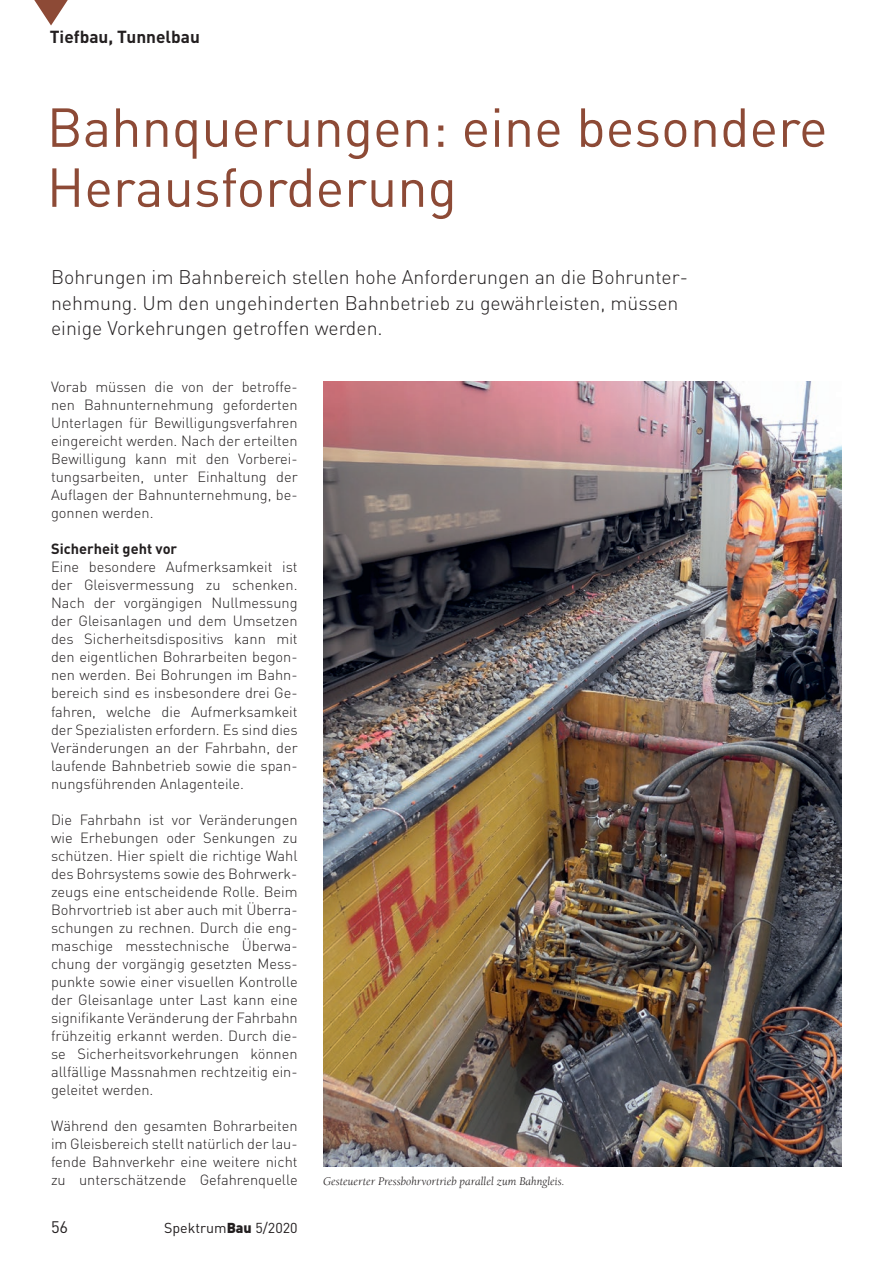
<style>
.page{position:relative;width:893px;height:1263px;background:#fff}
.page>*{position:absolute;margin:0;border:0;box-sizing:border-box;transform-origin:0 0}
.t1{font:54px/60px "DIN";color:#8d4a36}
.t2{font:300 19.5px/25.5px "DIN";color:#231f20}
.t3{font:700 17.25px "DIN";color:#231f20}
.t4{font:16.5px "DIN";color:#231f20}
.t5{font:300 14.7px/18px "DIN";color:#231f20;text-align:justify}
.t6{font:700 14.7px "DIN";color:#231f20}
.t7{font:14.25px "DIN";color:#231f20}
.t8{font:italic 12px "Berkeley";color:#231f20}
.s1{font-weight:900}
</style>
<div class="page">
<svg style="left:34px;top:0;width:34px;height:26px"></svg>
<img style="left:323px;top:382px;width:519px;height:784px">
<p class="t3" style="left:50px;top:25px;width:152px">Tiefbau, Tunnelbau</p>
<h1 class="t1" style="left:47px;top:96px;width:782px">Bahnquerungen: eine besondere<br>Herausforderung</h1>
<h2 class="t2" style="left:51px;top:264px;width:638px">Bohrungen im Bahnbereich stellen hohe Anforderungen an die Bohrunter&shy;nehmung. Um den ungehinderten Bahnbetrieb zu gewährleisten, müssen einige Vorkehrungen getroffen werden.</h2>
<p class="t5" style="left:51px;top:378px;width:248px">Vorab müssen die von der betroffe&shy;nen Bahnunternehmung geforderten Unterlagen für Bewilligungsverfahren eingereicht werden. Nach der erteilten Bewilligung kann mit den Vorberei&shy;tungsarbeiten, unter Einhaltung der Auflagen der Bahnunternehmung, be&shy;gonnen werden.</p>
<p class="t6" style="left:51px;top:539px;width:128px">Sicherheit geht vor</p>
<p class="t5" style="left:51px;top:558px;width:248px">Eine besondere Aufmerksamkeit ist der Gleisvermessung zu schenken.<br>Nach der vorgängigen Nullmessung der Gleisanlagen und dem Umsetzen des Sicherheitsdispositivs kann mit den eigentlichen Bohrarbeiten begon&shy;nen werden. Bei Bohrungen im Bahn&shy;bereich sind es insbesondere drei Ge&shy;fahren, welche die Aufmerksamkeit der Spezialisten erfordern. Es sind dies Veränderungen an der Fahrbahn, der laufende Bahnbetrieb sowie die span&shy;nungsführenden Anlagenteile.</p>
<p class="t5" style="left:51px;top:810px;width:248px">Die Fahrbahn ist vor Veränderungen wie Erhebungen oder Senkungen zu schützen. Hier spielt die richtige Wahl des Bohrsystems sowie des Bohrwerk&shy;zeugs eine entscheidende Rolle. Beim Bohrvortrieb ist aber auch mit Überra&shy;schungen zu rechnen. Durch die eng&shy;maschige messtechnische Überwa&shy;chung der vorgängig gesetzten Mess&shy;punkte sowie einer visuellen Kontrolle der Gleisanlage unter Last kann eine signifikante Veränderung der Fahrbahn frühzeitig erkannt werden. Durch die&shy;se Sicherheitsvorkehrungen können allfällige Massnahmen rechtzeitig ein&shy;geleitet werden.</p>
<p class="t5" style="left:51px;top:1116px;width:248px">Während den gesamten Bohrarbeiten im Gleisbereich stellt natürlich der lau&shy;fende Bahnverkehr eine weitere nicht zu unterschätzende Gefahrenquelle</p>
<p class="t4" style="left:51px;top:1217px;width:19px">56</p>
<p class="t7" style="left:164px;top:1219px;width:135px">Spektrum<span class="s1">Bau</span> 5/2020</p>
<p class="t8" style="left:323px;top:1174px;width:243px">Gesteuerter Pressbohrvortrieb parallel zum Bahngleis.</p>
</div>
